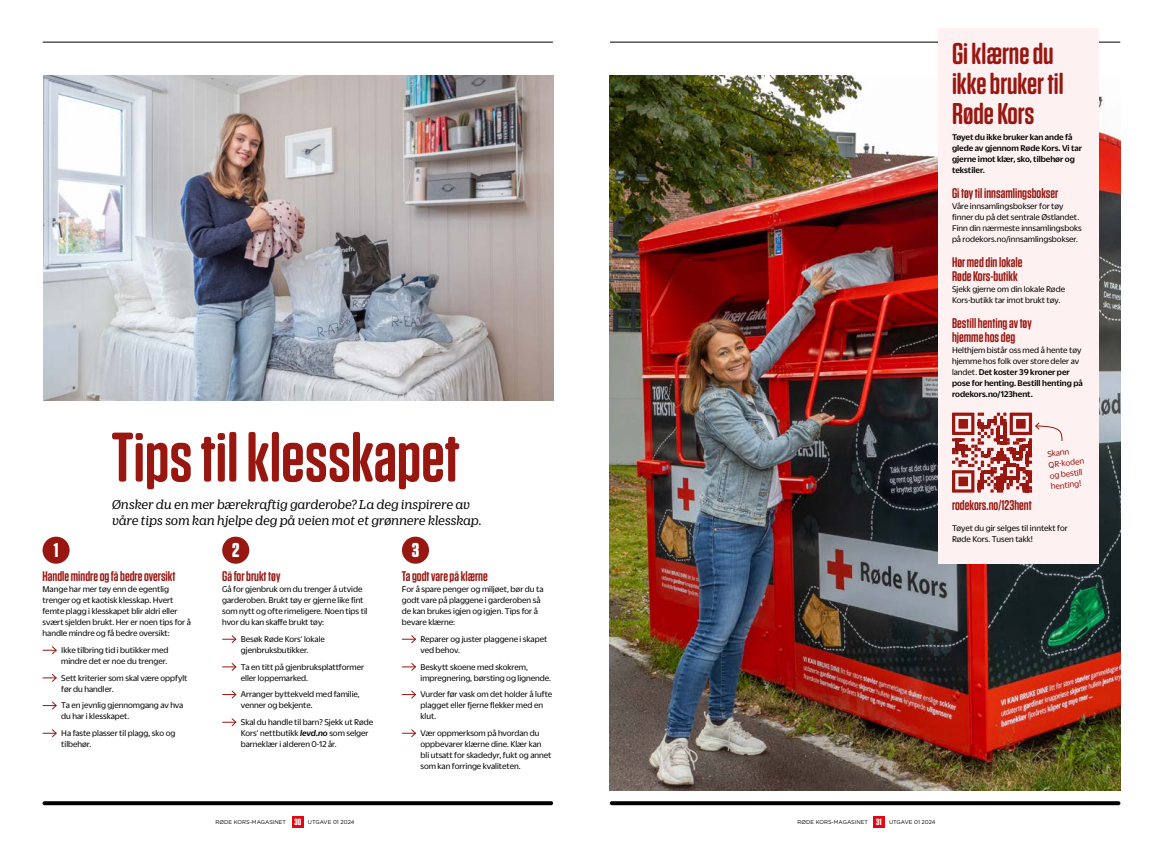
<style>
.page{position:relative;width:1163px;height:842px;background:#fff}
.page>*{position:absolute;margin:0;border:0;box-sizing:border-box;transform-origin:0 0}
.t1{font:600 70px "Tungsten Rounded";color:#981711}
.t2{font:600 30px/30px "Tungsten Rounded";color:#981711}
.t3{font:700 20px "Tungsten Rounded";color:#fff}
.t4{font:600 14px/14px "Tungsten Rounded";color:#981711}
.t5{font:italic 14px/16px "Duplicate Ionic";color:#000}
.t6{font:9px/11px "Duplicate Sans";color:#000}
.t7{font:500 9px/11px "Duplicate Sans";color:#000}
.t8{font:9px/11px "Duplicate Sans";color:#981711}
.t9{font:5.5px "Gotham Rounded";color:#000}
.s1{font-weight:500;font-style:italic}
.s2{font-weight:400}
.s3{font-family:"Tungsten Rounded";font-weight:700;font-size:9px;color:#fff}
</style>
<div class="page">
<div style="left:292px;top:816px;width:11px;height:12px;background:#e30613"></div>
<div style="left:873px;top:816px;width:11px;height:12px;background:#e30613"></div>
<svg style="left:43px;top:801px;width:510px;height:4px;background:#0d0d0d"></svg>
<svg style="left:609px;top:801px;width:511px;height:4px;background:#0e0e0e"></svg>
<hr style="left:43px;top:42px;width:509px;height:1px;background:#000">
<hr style="left:610px;top:42px;width:509px;height:1px;background:#000">
<div style="left:222px;top:537px;width:27px;height:27px;background:#981711;border-radius:50%"></div>
<div style="left:402px;top:537px;width:27px;height:27px;background:#981711;border-radius:50%"></div>
<div style="left:43px;top:537px;width:27px;height:27px;background:#981711;border-radius:50%"></div>
<svg style="left:43px;top:646px;width:14px;height:9px"></svg>
<svg style="left:43px;top:674px;width:14px;height:8px"></svg>
<svg style="left:43px;top:701px;width:14px;height:9px"></svg>
<svg style="left:43px;top:729px;width:14px;height:9px"></svg>
<svg style="left:222px;top:635px;width:15px;height:9px"></svg>
<svg style="left:222px;top:663px;width:15px;height:8px"></svg>
<svg style="left:222px;top:690px;width:15px;height:9px"></svg>
<svg style="left:222px;top:718px;width:15px;height:9px"></svg>
<svg style="left:402px;top:635px;width:14px;height:9px"></svg>
<svg style="left:402px;top:663px;width:14px;height:8px"></svg>
<svg style="left:402px;top:690px;width:14px;height:9px"></svg>
<svg style="left:402px;top:729px;width:14px;height:9px"></svg>
<img style="left:44px;top:75px;width:509px;height:325px">
<img style="left:609px;top:75px;width:511px;height:715px">
<div style="left:937px;top:28px;width:161px;height:536px;background:#fef1f1"></div>
<svg style="left:952px;top:413px;width:110px;height:80px"></svg>
<h1 class="t1" style="left:111px;top:420px;width:350px">Tips til klesskapet</h1>
<h3 class="t5" style="left:111px;top:495px;width:371px">Ønsker du en mer bærekraftig garderobe? La deg inspirere av våre tips som kan hjelpe deg på veien mot et grønnere klesskap.</h3>
<h3 class="t3" style="left:54px;top:539px;width:6px">1</h3>
<h3 class="t3" style="left:232px;top:539px;width:9px">2</h3>
<h3 class="t3" style="left:411px;top:539px;width:9px">3</h3>
<h3 class="t4" style="left:43px;top:570px;width:134px">Handle mindre og få bedre oversikt</h3>
<p class="t6" style="left:43px;top:583px;width:150px">Mange har mer tøy enn de egentlig trenger og et kaotisk klesskap. Hvert femte plagg i klesskapet blir aldri eller svært sjelden brukt. Her er noen tips for å handle mindre og få bedre oversikt:</p>
<p class="t6" style="left:61px;top:644px;width:109px">Ikke tilbring tid i butikker med mindre det er noe du trenger.</p>
<p class="t6" style="left:61px;top:672px;width:128px">Sett kriterier som skal være oppfylt før du handler.</p>
<p class="t6" style="left:61px;top:699px;width:124px">Ta en jevnlig gjennomgang av hva du har i klesskapet.</p>
<p class="t6" style="left:61px;top:727px;width:116px">Ha faste plasser til plagg, sko og tilbehør.</p>
<h3 class="t4" style="left:222px;top:570px;width:60px">Gå for brukt tøy</h3>
<p class="t6" style="left:222px;top:583px;width:147px">Gå for gjenbruk om du trenger å utvide garderoben. Brukt tøy er gjerne like fint som nytt og ofte rimeligere. Noen tips til hvor du kan skaffe brukt tøy:</p>
<p class="t6" style="left:241px;top:633px;width:85px">Besøk Røde Kors’ lokale gjenbruksbutikker.</p>
<p class="t6" style="left:241px;top:661px;width:125px">Ta en titt på gjenbruksplattformer eller loppemarked.</p>
<p class="t6" style="left:241px;top:688px;width:120px">Arranger byttekveld med familie, venner og bekjente.</p>
<p class="t6" style="left:241px;top:716px;width:134px">Skal du handle til barn? Sjekk ut Røde<br>Kors’ nettbutikk <span class="s1">levd.no</span> som selger barneklær i alderen 0-12 år.</p>
<h3 class="t4" style="left:402px;top:570px;width:87px">Ta godt vare på klærne</h3>
<p class="t6" style="left:402px;top:583px;width:143px">For å spare penger og miljøet, bør du ta godt vare på plaggene i garderoben så de kan brukes igjen og igjen. Tips for å bevare klærne:</p>
<p class="t6" style="left:420px;top:633px;width:128px">Reparer og juster plaggene i skapet ved behov.</p>
<p class="t6" style="left:420px;top:661px;width:132px">Beskytt skoene med skokrem, impregnering, børsting og lignende.</p>
<p class="t6" style="left:420px;top:688px;width:133px">Vurder før vask om det holder å lufte plagget eller fjerne flekker med en klut.</p>
<p class="t6" style="left:420px;top:727px;width:132px">Vær oppmerksom på hvordan du oppbevarer klærne dine. Klær kan bli utsatt for skadedyr, fukt og annet som kan forringe kvaliteten.</p>
<h2 class="t2" style="left:951px;top:38px;width:113px">Gi klærne du ikke bruker til<br>Røde Kors</h2>
<p class="t7" style="left:951px;top:131px;width:132px">Tøyet du ikke bruker kan ande få glede av gjennom Røde Kors. Vi tar gjerne imot klær, sko, tilbehør og tekstiler.</p>
<h3 class="t4" style="left:951px;top:187px;width:108px">Gi tøy til innsamlingsbokser</h3>
<p class="t6" style="left:951px;top:200px;width:131px">Våre innsamlingsbokser for tøy finner du på det sentrale Østlandet.<br>Finn din nærmeste innsamlingsboks på rodekors.no/innsamlingsbokser.</p>
<h3 class="t4" style="left:951px;top:256px;width:72px">Hør med din lokale<br>Røde Kors-butikk</h3>
<p class="t6" style="left:951px;top:283px;width:114px">Sjekk gjerne om din lokale Røde<br>Kors-butikk tar imot brukt tøy.</p>
<h3 class="t4" style="left:951px;top:317px;width:81px">Bestill henting av tøy hjemme hos deg</h3>
<p class="t7" style="left:951px;top:344px;width:132px"><span class="s2">Helthjem bistår oss med å hente tøy hjemme hos folk over store deler av landet.</span> Det koster 39 kroner per pose for henting. Bestill henting på rodekors.no/123hent.</p>
<p class="t8" style="left:1046px;top:448px;width:37px;rotate:-6deg">Skann<br>QR-koden og bestill henting!</p>
<p class="t6" style="left:951px;top:522px;width:117px">Tøyet du gir selges til inntekt for<br>Røde Kors. Tusen takk!</p>
<h3 class="t4" style="left:951px;top:499px;width:81px">rodekors.no/123hent</h3>
<p class="t9" style="left:215px;top:819px;width:140px">RØDE KORS-MAGASINET <span class="s3">30</span> UTGAVE 01 2024</p>
<p class="t9" style="left:797px;top:819px;width:140px">RØDE KORS-MAGASINET <span class="s3">31</span> UTGAVE 01 2024</p>
</div>
